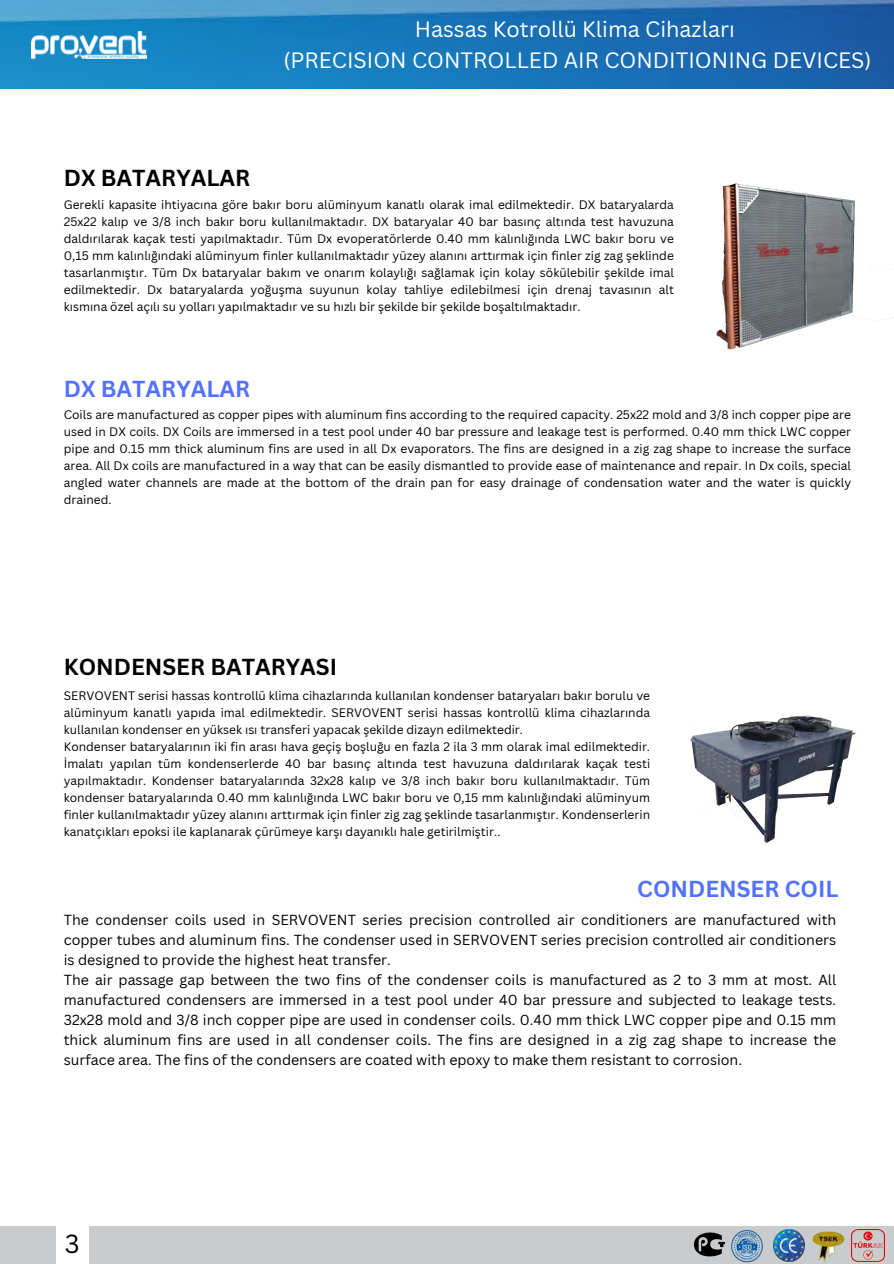
<style>
.page{position:relative;width:894px;height:1264px;background:#fff}
.page>*{position:absolute;margin:0;border:0;box-sizing:border-box;transform-origin:0 0}
.t1{font:25.5px "Canva Sans";color:#000}
.t2{font:700 22.5px "Canva Sans";color:#000}
.t3{font:700 22.5px "Canva Sans";color:#5271ff}
.t4{font:21.6px/30.3px "Canva Sans";color:#fff;text-align:center}
.t5{font:14.25px/20px "Canva Sans";color:#000}
.t6{font:12px/17px "Canva Sans";color:#000;text-align:justify}
</style>
<div class="page">
<img style="left:0;top:0;width:893px;height:89px">
<img style="left:32px;top:31px;width:115px;height:27px">
<div style="left:89px;top:1226px;width:804px;height:37px;background:#c9cbcd"></div>
<img style="left:690px;top:715px;width:166px;height:128px">
<img style="left:809px;top:1228px;width:37px;height:35px">
<img style="left:779px;top:1229px;width:25px;height:32px">
<img style="left:714px;top:1226px;width:65px;height:37px">
<img style="left:851px;top:1229px;width:32px;height:32px">
<img style="left:692px;top:1226px;width:34px;height:36px">
<img style="left:716px;top:183px;width:170px;height:167px">
<p class="t4" style="left:283px;top:14px;width:589px">Hassas Kotrollü Klima Cihazları<br>(PRECISION CONTROLLED AIR CONDITIONING DEVICES)</p>
<h3 class="t2" style="left:64px;top:162px;width:188px">DX BATARYALAR</h3>
<h1 class="t6" style="left:64px;top:196px;width:611px">Gerekli kapasite ihtiyacına göre bakır boru alüminyum kanatlı olarak imal edilmektedir. DX bataryalarda 25x22 kalıp ve 3/8 inch bakır boru kullanılmaktadır. DX bataryalar 40 bar basınç altında test havuzuna daldırılarak kaçak testi yapılmaktadır. Tüm Dx evoperatörlerde 0.40 mm kalınlığında LWC bakır boru ve 0,15 mm kalınlığındaki alüminyum finler kullanılmaktadır yüzey alanını arttırmak için finler zig zag şeklinde tasarlanmıştır. Tüm Dx bataryalar bakım ve onarım kolaylığı sağlamak için kolay sökülebilir şekilde imal edilmektedir. Dx bataryalarda yoğuşma suyunun kolay tahliye edilebilmesi için drenaj tavasının alt kısmına özel açılı su yolları yapılmaktadır ve su hızlı bir şekilde bir şekilde boşaltılmaktadır.</h1>
<p class="t3" style="left:64px;top:373px;width:188px">DX BATARYALAR</p>
<p class="t6" style="left:64px;top:406px;width:788px">Coils are manufactured as copper pipes with aluminum fins according to the required capacity. 25x22 mold and 3/8 inch copper pipe are used in DX coils. DX Coils are immersed in a test pool under 40 bar pressure and leakage test is performed. 0.40 mm thick LWC copper pipe and 0.15 mm thick aluminum fins are used in all Dx evaporators. The fins are designed in a zig zag shape to increase the surface area. All Dx coils are manufactured in a way that can be easily dismantled to provide ease of maintenance and repair. In Dx coils, special angled water channels are made at the bottom of the drain pan for easy drainage of condensation water and the water is quickly drained.</p>
<p class="t2" style="left:64px;top:650px;width:275px">KONDENSER BATARYASI</p>
<p class="t6" style="left:64px;top:686px;width:587px">SERVOVENT serisi hassas kontrollü klima cihazlarında kullanılan kondenser bataryaları bakır borulu ve alüminyum kanatlı yapıda imal edilmektedir. SERVOVENT serisi hassas kontrollü klima cihazlarında kullanılan kondenser en yüksek ısı transferi yapacak şekilde dizayn edilmektedir.</p>
<p class="t6" style="left:64px;top:737px;width:587px">Kondenser bataryalarının iki fin arası hava geçiş boşluğu en fazla 2 ila 3 mm olarak imal edilmektedir.<br>İmalatı yapılan tüm kondenserlerde 40 bar basınç altında test havuzuna daldırılarak kaçak testi yapılmaktadır. Kondenser bataryalarında 32x28 kalıp ve 3/8 inch bakır boru kullanılmaktadır. Tüm kondenser bataryalarında 0.40 mm kalınlığında LWC bakır boru ve 0,15 mm kalınlığındaki alüminyum finler kullanılmaktadır yüzey alanını arttırmak için finler zig zag şeklinde tasarlanmıştır. Kondenserlerin kanatçıkları epoksi ile kaplanarak çürümeye karşı dayanıklı hale getirilmiştir..</p>
<p class="t3" style="left:637px;top:873px;width:203px">CONDENSER COIL</p>
<p class="t5" style="left:64px;top:909px;width:773px">The condenser coils used in SERVOVENT series precision controlled air conditioners are manufactured with copper tubes and aluminum fins. The condenser used in SERVOVENT series precision controlled air conditioners is designed to provide the highest heat transfer.<br>The air passage gap between the two fins of the condenser coils is manufactured as 2 to 3 mm at most. All manufactured condensers are immersed in a test pool under 40 bar pressure and subjected to leakage tests.<br>32x28 mold and 3/8 inch copper pipe are used in condenser coils. 0.40 mm thick LWC copper pipe and 0.15 mm thick aluminum fins are used in all condenser coils. The fins are designed in a zig zag shape to increase the surface area. The fins of the condensers are coated with epoxy to make them resistant to corrosion.</p>
<p class="t1" style="left:65px;top:1226px;width:16px">3</p>
</div>
